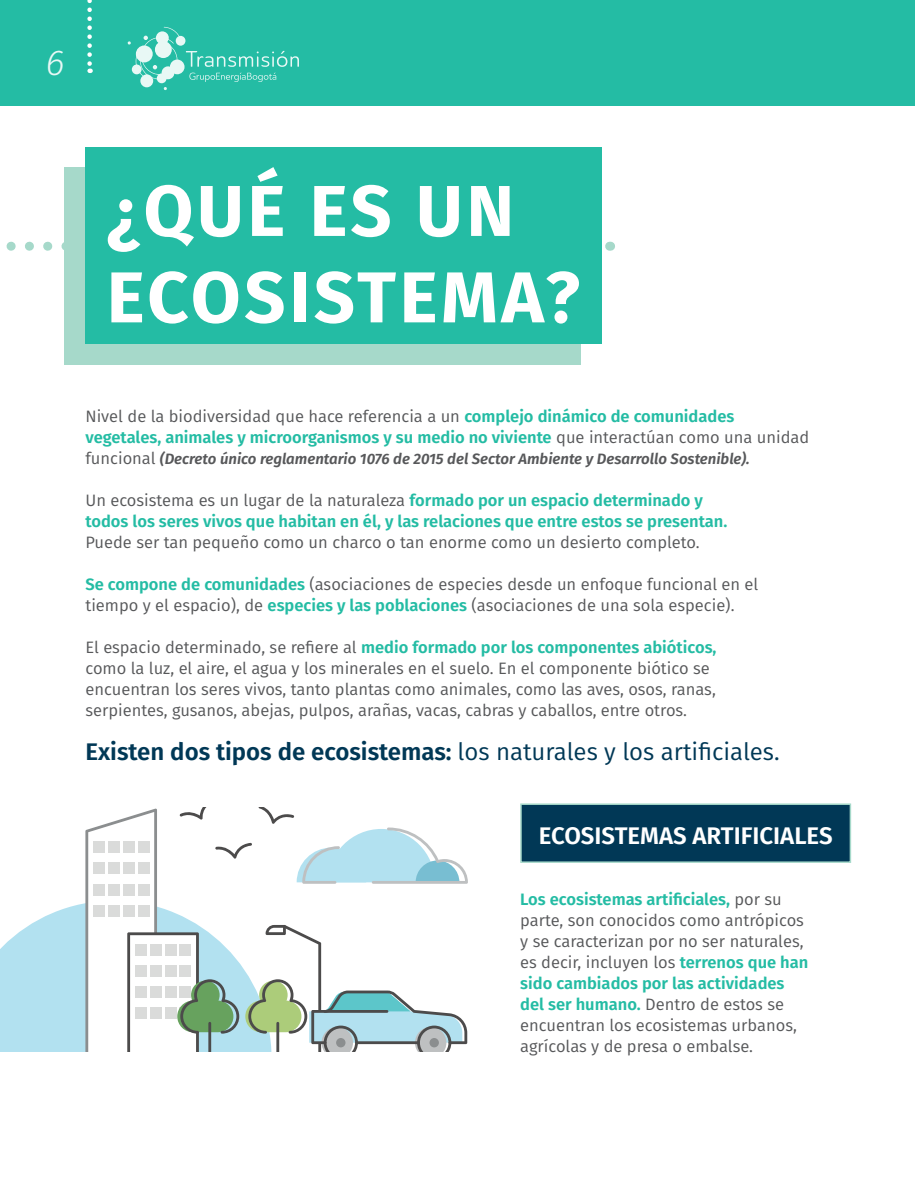
<style>
.page{position:relative;width:915px;height:1191px;background:#fff}
.page>*{position:absolute;margin:0;border:0;box-sizing:border-box;transform-origin:0 0}
.Títulos{font:700 72px/86.4px "Fira Sans";letter-spacing:.05em;color:#fff}
.t1{font:italic 300 36px "Fira Sans";color:#fff}
.Destacado{font:600 24px "Fira Sans";color:#013856}
.Destacado-2{font:600 24px "Fira Sans";color:#fff}
.t2{font:16.5px/21px "Fira Sans";color:#57585a}
.t3{font:600 16.5px/21px "Fira Sans";color:#24bca4}
.t4{font:italic 600 15px "Fira Sans";color:#57585a}
.s1{font-weight:400;color:#57585a}
.s2{font-weight:400;font-style:normal;font-size:16.5px}
.s3{font-weight:600;color:#24bca4}
.s4{font-weight:400}
</style>
<div class="page">
<div style="left:0;top:0;width:914px;height:106px;background:#24bca4"></div>
<svg style="left:0;top:807px;width:467px;height:244px"></svg>
<hr style="left:355px;top:1041px;width:65px;height:3px;background:#4c4b4b">
<div style="left:336px;top:1038px;width:9px;height:9px;background:#8b8e8f;border-radius:50%"></div>
<div style="left:429px;top:1038px;width:10px;height:9px;background:#8b8e8f;border-radius:50%"></div>
<svg style="left:87px;top:0;width:5px;height:73px"></svg>
<svg style="left:127px;top:27px;width:172px;height:63px"></svg>
<div style="left:521px;top:804px;width:329px;height:58px;background:#013856"></div>
<div style="left:520px;top:803px;width:330px;height:60px;border:2px solid #a6d9ca"></div>
<div style="left:64px;top:167px;width:516px;height:197px;background:#a6d9ca"></div>
<svg style="left:6px;top:242px;width:58px;height:9px"></svg>
<div style="left:85px;top:147px;width:516px;height:197px;background:#24bca4"></div>
<h2 class="t1" style="left:45px;top:37px;width:20px">6</h2>
<p class="Títulos" style="left:107px;top:163px;width:474px">¿QUÉ ES UN<br>ECOSISTEMA?</p>
<p class="t3" style="left:85px;top:404px;width:725px"><span class="s1">Nivel de la biodiversidad que hace referencia a un</span> complejo dinámico de comunidades vegetales, animales y microorganismos y su medio no viviente <span class="s1">que interactúan como una unidad</span></p>
<p class="t4" style="left:85px;top:446px;width:665px"><span class="s2">funcional</span> (Decreto único reglamentario 1076 de 2015 del Sector Ambiente y Desarrollo Sostenible).</p>
<p class="t3" style="left:85px;top:488px;width:643px"><span class="s1">Un ecosistema es un lugar de la naturaleza</span> formado por un espacio determinado y todos los seres vivos que habitan en él, y las relaciones que entre estos se presentan.<br><span class="s1">Puede ser tan pequeño como un charco o tan enorme como un desierto completo.</span></p>
<p class="t2" style="left:85px;top:573px;width:674px"><span class="s3">Se compone de comunidades</span> (asociaciones de especies desde un enfoque funcional en el tiempo y el espacio), de <span class="s3">especies y las poblaciones</span> (asociaciones de una sola especie).</p>
<p class="t2" style="left:85px;top:636px;width:632px">El espacio determinado, se refiere al <span class="s3">medio formado por los componentes abióticos, </span>como la luz, el aire, el agua y los minerales en el suelo. En el componente biótico se encuentran los seres vivos, tanto plantas como animales, como las aves, osos, ranas, serpientes, gusanos, abejas, pulpos, arañas, vacas, cabras y caballos, entre otros.</p>
<p class="Destacado" style="left:85px;top:732px;width:695px">Existen dos tipos de ecosistemas: <span class="s4">los naturales y los artificiales.</span></p>
<p class="Destacado-2" style="left:538px;top:816px;width:295px">ECOSISTEMAS ARTIFICIALES</p>
<p class="t2" style="left:520px;top:888px;width:289px"><span class="s3">Los ecosistemas artificiales,</span> por su parte, son conocidos como antrópicos y se caracterizan por no ser naturales, es decir, incluyen los <span class="s3">terrenos que han sido cambiados por las actividades del ser humano.</span> Dentro de estos se encuentran los ecosistemas urbanos, agrícolas y de presa o embalse.</p>
</div>
